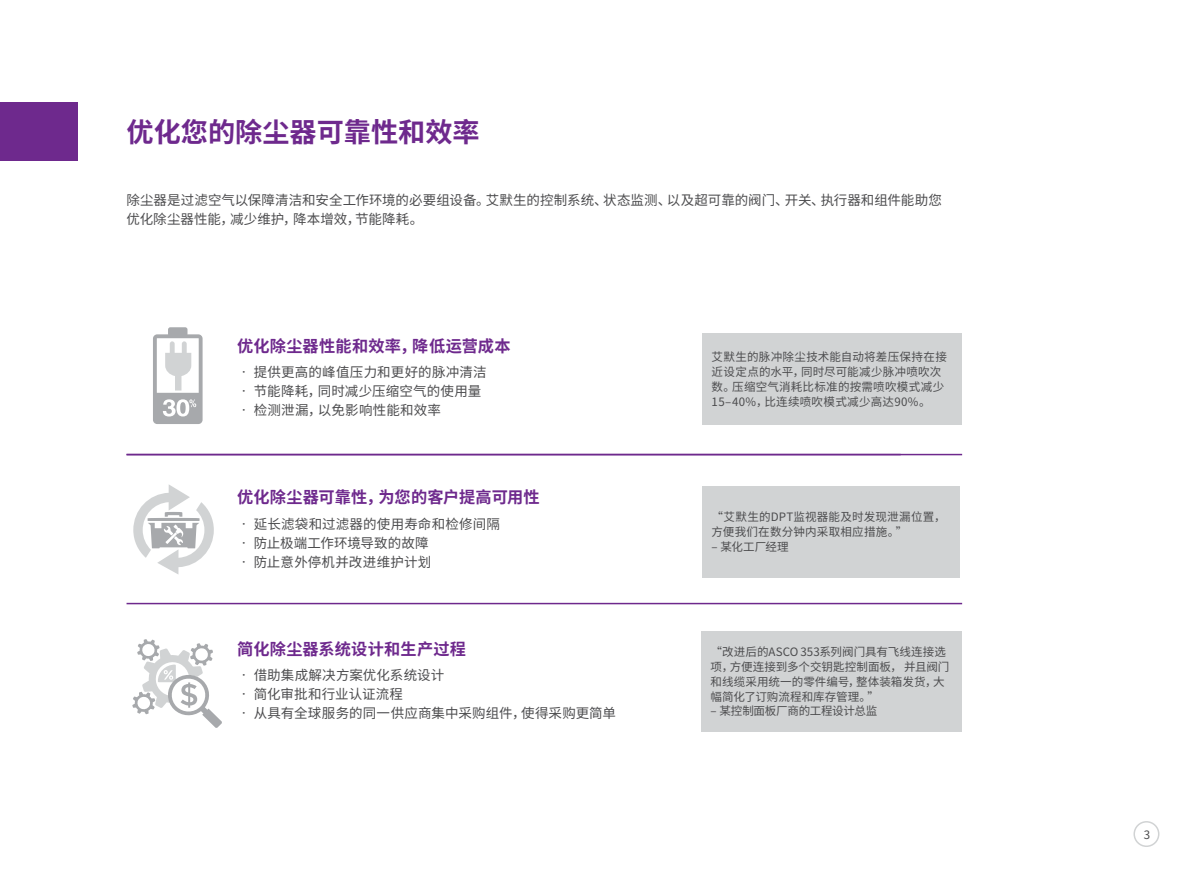
<style>
.page{position:relative;width:1187px;height:893px;background:#fff}
.page>*{position:absolute;margin:0;border:0;box-sizing:border-box;transform-origin:0 0}
.t1{font:700 27.15px "Noto Sans CJ Ksc";color:#6e298d}
.t2{font:700 16.2px "Noto Sans CJ Ksc";letter-spacing:.005em;color:#6e298d}
.t3{font:13.5px/19px "Noto Sans CJ Ksc";letter-spacing:.01em;color:#4c4c4e}
.t4{font:11.55px/14.9px "Noto Sans CJ Ksc";letter-spacing:.01em;color:#4c4c4e}
.t5{font:11.55px "Noto Sans CJ Ksc";letter-spacing:-.025em;color:#4c4c4e}
</style>
<div class="page">
<div style="left:1133px;top:821px;width:26px;height:26px;border:2px solid #d1d3d4;border-radius:50%"></div>
<div style="left:0;top:102px;width:77px;height:58px;background:#6e298d"></div>
<div style="left:702px;top:486px;width:257px;height:91px;background:#d1d3d4"></div>
<div style="left:702px;top:333px;width:260px;height:92px;background:#d1d3d4"></div>
<div style="left:701px;top:631px;width:261px;height:100px;background:#d1d3d4"></div>
<hr style="left:126px;top:454px;width:836px;height:1px;background:#6e298d">
<hr style="left:126px;top:603px;width:836px;height:1px;background:#6e298d">
<svg style="left:132px;top:639px;width:90px;height:89px"></svg>
<svg style="left:133px;top:485px;width:81px;height:89px"></svg>
<div style="left:168px;top:327px;width:19px;height:9px;background:#a7a9ac;border-radius:2px"></div>
<svg style="left:153px;top:334px;width:49px;height:90px"></svg>
<p class="t1" style="left:126px;top:117px;width:354px">优化您的除尘器可靠性和效率</p>
<p class="t3" style="left:126px;top:191px;width:816px">除尘器是过滤空气以保障清洁和安全工作环境的必要组设备。艾默生的控制系统、状态监测、以及超可靠的阀门、开关、执行器和组件能助您优化除尘器性能，减少维护，降本增效，节能降耗。</p>
<p class="t2" style="left:237px;top:337px;width:275px">优化除尘器性能和效率，降低运营成本</p>
<p class="t3" style="left:237px;top:363px;width:251px">• 提供更高的峰值压力和更好的脉冲清洁</p>
<p class="t3" style="left:237px;top:382px;width:246px">• 节能降耗，同时减少压缩空气的使用量</p>
<p class="t3" style="left:237px;top:401px;width:205px">• 检测泄漏，以免影响性能和效率</p>
<p class="t2" style="left:237px;top:488px;width:304px">优化除尘器可靠性，为您的客户提高可用性</p>
<p class="t3" style="left:237px;top:514px;width:264px">• 延长滤袋和过滤器的使用寿命和检修间隔</p>
<p class="t3" style="left:237px;top:533px;width:193px">• 防止极端工作环境导致的故障</p>
<p class="t3" style="left:237px;top:552px;width:196px">• 防止意外停机并改进维护计划</p>
<p class="t2" style="left:237px;top:640px;width:230px">简化除尘器系统设计和生产过程</p>
<p class="t3" style="left:237px;top:666px;width:209px">• 借助集成解决方案优化系统设计</p>
<p class="t3" style="left:237px;top:685px;width:167px">• 简化审批和行业认证流程</p>
<p class="t3" style="left:237px;top:704px;width:380px">• 从具有全球服务的同一供应商集中采购组件，使得采购更简单</p>
<p class="t4" style="left:711px;top:350px;width:237px">艾默生的脉冲除尘技术能自动将差压保持在接近设定点的水平，同时尽可能减少脉冲喷吹次数。压缩空气消耗比标准的按需喷吹模式减少<br>15–40%，比连续喷吹模式减少高达90%。</p>
<p class="t4" style="left:711px;top:510px;width:236px">“艾默生的DPT监视器能及时发现泄漏位置，方便我们在数分钟内采取相应措施。”</p>
<p class="t4" style="left:711px;top:540px;width:79px">– 某化工厂经理</p>
<p class="t4" style="left:710px;top:645px;width:240px">“改进后的ASCO 353系列阀门具有飞线连接选项，方便连接到多个交钥匙控制面板， 并且阀门和线缆采用统一的零件编号，整体装箱发货，大幅简化了订购流程和库存管理。”</p>
<p class="t5" style="left:710px;top:705px;width:168px">– 某控制面板厂商的工程设计总监</p>
<p class="t4" style="left:1143px;top:827px;width:8px">3</p>
</div>
